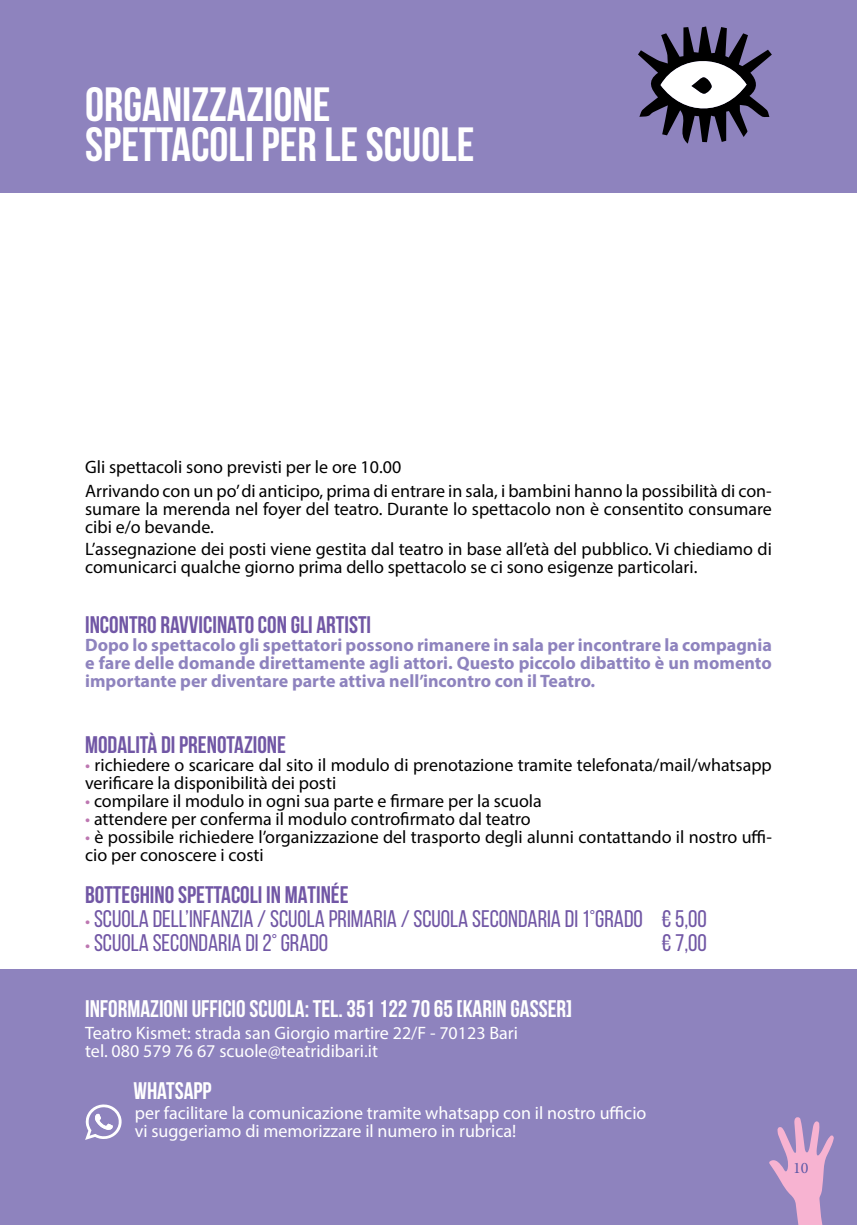
<style>
.page{position:relative;width:857px;height:1225px;background:#fff}
.page>*{position:absolute;margin:0;border:0;box-sizing:border-box;transform-origin:0 0}
.t1{font:700 48px/40px "Bebas Neue";color:#fff}
.t2{font:24px "Bebas Neue";color:#7157a5}
.t3{font:700 24px "Bebas Neue";color:#7157a5}
.t4{font:700 24px "Bebas Neue";color:#fff}
.t5{font:18px/18px "Myriad Pro";color:#000}
.t6{font:700 18px/18px "Myriad Pro";color:#8e83be;text-align:justify}
.t7{font:18px/18px "Myriad Pro";color:#fff}
.t8{font:16px "Minion Pro";color:#5d59a7}
.s1{color:#bd77b1}
.s2{font-family:"Myriad Pro";font-size:18px;color:#bd77b1}
</style>
<div class="page">
<div style="left:0;top:969px;width:856px;height:256px;background:#8e83be"></div>
<svg style="left:769px;top:1117px;width:64px;height:108px"></svg>
<div style="left:0;top:0;width:856px;height:193px;background:#8e83be"></div>
<svg style="left:85px;top:1104px;width:36px;height:36px"></svg>
<svg style="left:638px;top:26px;width:133px;height:118px"></svg>
<svg style="left:691px;top:77px;width:20px;height:17px"></svg>
<h1 class="t1" style="left:85px;top:84px;width:390px">ORGANIZZAZIONE<br>SPETTACOLI PER LE SCUOLE</h1>
<p class="t5" style="left:85px;top:455px;width:687px;line-height:24px">Gli spettacoli sono previsti per le ore 10.00<br>Arrivando con un po’ di anticipo, prima di entrare in sala, i bambini hanno la possibilità di con-</p>
<p class="t5" style="left:85px;top:500px;width:688px">sumare la merenda nel foyer del teatro. Durante lo spettacolo non è consentito consumare cibi e/o bevande.</p>
<p class="t5" style="left:85px;top:540px;width:688px">L’assegnazione dei posti viene gestita dal teatro in base all’età del pubblico. Vi chiediamo di comunicarci qualche giorno prima dello spettacolo se ci sono esigenze particolari.</p>
<h2 class="t3" style="left:85px;top:612px;width:287px">INCONTRO RAVVICINATO CON GLI ARTISTI</h2>
<p class="t6" style="left:85px;top:635px;width:688px">Dopo lo spettacolo gli spettatori possono rimanere in sala per incontrare la compagnia e fare delle domande direttamente agli attori. Questo piccolo dibattito è un momento importante per diventare parte attiva nell’incontro con il Teatro.</p>
<h2 class="t3" style="left:85px;top:732px;width:202px">MODALITÀ DI PRENOTAZIONE</h2>
<p class="t5" style="left:85px;top:756px;width:688px"><span class="s1">•</span> richiedere o scaricare dal sito il modulo di prenotazione tramite telefonata/mail/whatsapp verificare la disponibilità dei posti</p>
<p class="t5" style="left:85px;top:792px;width:458px"><span class="s1">•</span> compilare il modulo in ogni sua parte e firmare per la scuola</p>
<p class="t5" style="left:85px;top:810px;width:447px"><span class="s1">•</span> attendere per conferma il modulo controfirmato dal teatro</p>
<p class="t5" style="left:85px;top:828px;width:687px"><span class="s1">•</span> è possibile richiedere l’organizzazione del trasporto degli alunni contattando il nostro uffi&shy;cio per conoscere i costi</p>
<h2 class="t3" style="left:85px;top:882px;width:265px">BOTTEGHINO SPETTACOLI IN MATINÉE</h2>
<h2 class="t2" style="left:85px;top:906px;width:623px"><span class="s2">•</span> SCUOLA DELL’INFANZIA / SCUOLA PRIMARIA / SCUOLA SECONDARIA DI 1°GRADO € 5,00</h2>
<h2 class="t2" style="left:85px;top:930px;width:244px"><span class="s2">•</span> SCUOLA SECONDARIA DI 2° GRADO</h2>
<h2 class="t2" style="left:661px;top:930px;width:47px">€ 7,00</h2>
<h2 class="t4" style="left:85px;top:996px;width:488px">INFORMAZIONI UFFICIO SCUOLA: TEL. 351 122 70 65 [KARIN GASSER]</h2>
<p class="t7" style="left:85px;top:1024px;width:434px">Teatro Kismet: strada san Giorgio martire 22/F - 70123 Bari tel. 080 579 76 67 scuole@teatridibari.it</p>
<h2 class="t4" style="left:133px;top:1078px;width:79px">WHATSAPP</h2>
<p class="t7" style="left:135px;top:1104px;width:513px">per facilitare la comunicazione tramite whatsapp con il nostro ufficio vi suggeriamo di memorizzare il numero in rubrica!</p>
<p class="t8" style="left:792px;top:1157px;width:17px">10</p>
</div>
